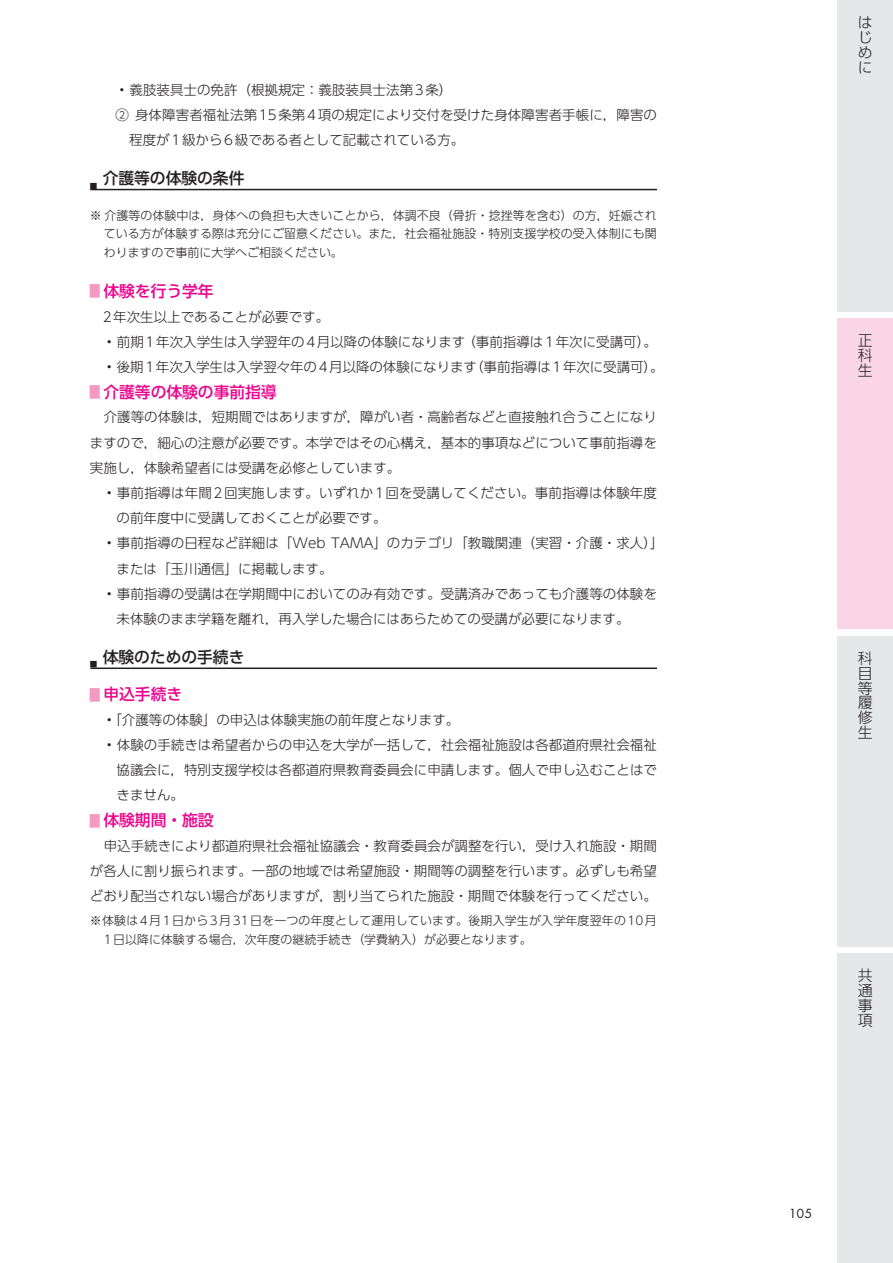
<style>
.page{position:relative;width:893px;height:1263px;background:#fff}
.page>*{position:absolute;margin:0;border:0;box-sizing:border-box;transform-origin:0 0}
.t1{font:500 15.75px "UD Shin Go Pr 6 N";color:#ed028c}
.t2{font:500 15.75px "UD Shin Go Pr 6 N";color:#231f20}
.t3{font:300 14.85px/14.9px "UD Shin Go Pr 6 N";color:#231f20;text-align:justify}
.t4{font:13.8px "Futura T";color:#231f20}
.t5{font:300 13.5px/25.2px "UD Shin Go Pr 6 N";color:#231f20;text-align:justify}
.t6{font:300 12px/18.6px "UD Shin Go Pr 6 N";letter-spacing:.005em;color:#231f20;text-align:justify}
.s1{font-weight:300;font-size:13.5px;color:#f499c2}
</style>
<div class="page">
<div style="left:838px;top:0;width:55px;height:311px;background:#e6e7e9"></div>
<div style="left:838px;top:318px;width:55px;height:311px;background:#fad5e5"></div>
<div style="left:838px;top:636px;width:55px;height:310px;background:#e6e7e9"></div>
<div style="left:838px;top:953px;width:55px;height:310px;background:#e6e7e9"></div>
<hr style="left:90px;top:189px;width:567px;height:1px;background:#231f20">
<hr style="left:90px;top:667px;width:567px;height:2px;background:#231f20">
<p class="t5" style="left:119px;top:77px;width:335px">• 義肢装具士の免許（根拠規定：義肢装具士法第3条）</p>
<p class="t5" style="left:115px;top:102px;width:543px">② 身体障害者福祉法第15条第4項の規定により交付を受けた身体障害者手帳に，障害の</p>
<p class="t5" style="left:129px;top:127px;width:337px">程度が1級から6級である者として記載されている方。</p>
<p class="t2" style="left:90px;top:165px;width:156px"><sub>■</sub> 介護等の体験の条件</p>
<p class="t6" style="left:104px;top:205px;width:555px;text-indent:-14px">※ 介護等の体験中は，身体への負担も大きいことから，体調不良（骨折・捻挫等を含む）の方，妊娠されている方が体験する際は充分にご留意ください。また，社会福祉施設・特別支援学校の受入体制にも関わりますので事前に大学へご相談ください。</p>
<p class="t1" style="left:90px;top:279px;width:125px"><span class="s1">▊</span>体験を行う学年</p>
<p class="t5" style="left:103px;top:303px;width:228px">2年次生以上であることが必要です。</p>
<p class="t5" style="left:106px;top:329px;width:552px">• 前期1年次入学生は入学翌年の4月以降の体験になります（事前指導は1年次に受講可）。</p>
<p class="t5" style="left:106px;top:354px;width:559px">• 後期1年次入学生は入学翌々年の4月以降の体験になります（事前指導は1年次に受講可）。</p>
<p class="t1" style="left:90px;top:379px;width:188px"><span class="s1">▊</span>介護等の体験の事前指導</p>
<p class="t5" style="left:90px;top:404px;width:569px;text-indent:14px">介護等の体験は，短期間ではありますが，障がい者・高齢者などと直接触れ合うことになりますので，細心の注意が必要です。本学ではその心構え，基本的事項などについて事前指導を実施し，体験希望者には受講を必修としています。</p>
<p class="t5" style="left:117px;top:480px;width:542px;text-indent:-10px">• 事前指導は年間2回実施します。いずれか1回を受講してください。事前指導は体験年度の前年度中に受講しておくことが必要です。</p>
<p class="t5" style="left:117px;top:530px;width:549px;text-indent:-10px">• 事前指導の日程など詳細は「Web TAMA」のカテゴリ「教職関連（実習・介護・求人）」または「玉川通信」に掲載します。</p>
<p class="t5" style="left:117px;top:581px;width:542px;text-indent:-10px">• 事前指導の受講は在学期間中においてのみ有効です。受講済みであっても介護等の体験を未体験のまま学籍を離れ，再入学した場合にはあらためての受講が必要になります。</p>
<p class="t2" style="left:90px;top:644px;width:156px"><sub>■</sub> 体験のための手続き</p>
<p class="t1" style="left:90px;top:682px;width:94px"><span class="s1">▊</span>申込手続き</p>
<p class="t5" style="left:106px;top:707px;width:355px">•「介護等の体験」の申込は体験実施の前年度となります。</p>
<p class="t5" style="left:117px;top:732px;width:542px;text-indent:-10px">• 体験の手続きは希望者からの申込を大学が一括して，社会福祉施設は各都道府県社会福祉協議会に，特別支援学校は各都道府県教育委員会に申請します。個人で申し込むことはできません。</p>
<p class="t1" style="left:90px;top:808px;width:125px"><span class="s1">▊</span>体験期間・施設</p>
<p class="t5" style="left:90px;top:832px;width:569px;text-indent:14px">申込手続きにより都道府県社会福祉協議会・教育委員会が調整を行い，受け入れ施設・期間が各人に割り振られます。一部の地域では希望施設・期間等の調整を行います。必ずしも希望どおり配当されない場合がありますが，割り当てられた施設・期間で体験を行ってください。</p>
<p class="t6" style="left:104px;top:911px;width:555px;text-indent:-14px">※体験は4月1日から3月31日を一つの年度として運用しています。後期入学生が入学年度翌年の10月<br>1日以降に体験する場合，次年度の継続手続き（学費納入）が必要となります。</p>
<p class="t3" style="left:858px;top:14px;width:15px">はじめに</p>
<p class="t3" style="left:858px;top:333px;width:16px">正科生</p>
<p class="t3" style="left:858px;top:650px;width:16px">科目等履修生</p>
<p class="t3" style="left:858px;top:968px;width:16px">共通事項</p>
<p class="t4" style="left:789px;top:1205px;width:25px">105</p>
</div>
